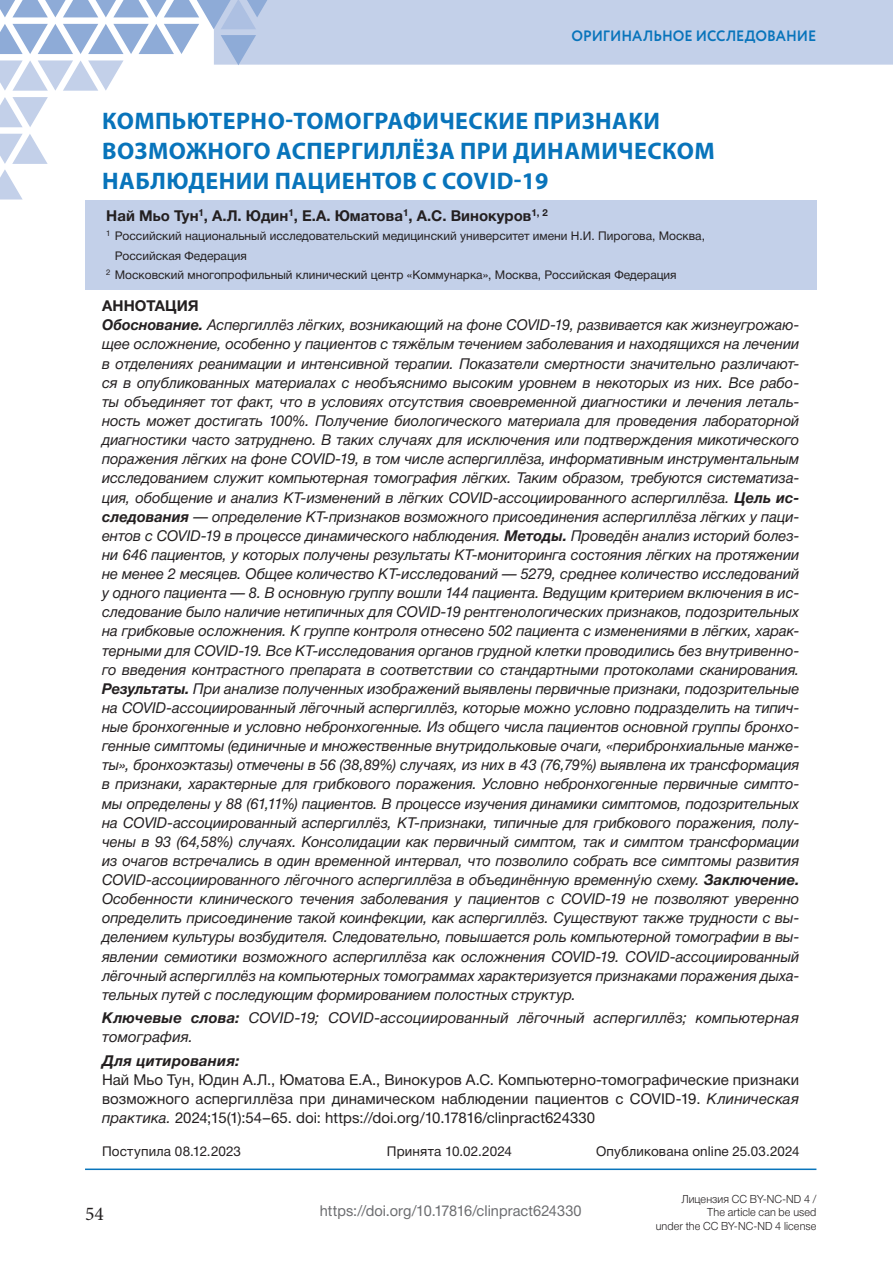
<style>
.page{position:relative;width:893px;height:1263px;background:#fff}
.page>*{position:absolute;margin:0;border:0;box-sizing:border-box;transform-origin:0 0}
.t1{font:700 24px/30px "Myriad Pro";letter-spacing:.02em;color:#0874bb}
.t2{font:19.5px "Minion Pro";color:#231f20}
.t3{font:italic 15px/19.2px "Helvetica Neue Cyr";color:#231f20}
.t4{font:15px/19.2px "Helvetica Neue Cyr";color:#231f20;text-align:justify}
.t5{font:700 15px "Helvetica Neue Cyr";color:#231f20}
.t6{font:15px "Helvetica Neue Cyr";letter-spacing:.005em;color:#6c6d70}
.t7{font:700 15px "Circe";letter-spacing:-.005em;color:#0874bb;scale:.95 1}
.t8{font:italic 700 15px "Helvetica Neue Cyr";letter-spacing:.015em;color:#231f20}
.t9{font:13.5px "Helvetica Neue Cyr";letter-spacing:.01em;color:#231f20}
.t10{font:12px "Helvetica Neue Cyr";color:#231f20}
.t11{font:300 11.25px/13.5px "Helvetica Neue Cyr";letter-spacing:.005em;color:#231f20;text-align:right;scale:.96 1}
.s1{font-weight:700;font-style:normal}
.s2{font-weight:700}
.s3{font-style:italic}
</style>
<div class="page">
<svg style="left:0;top:97px;width:48px;height:30px"></svg>
<svg style="left:0;top:134px;width:48px;height:65px"></svg>
<svg style="left:0;top:0;width:893px;height:91px"></svg>
<div style="left:85px;top:200px;width:731px;height:89px;background:#c3d0e9"></div>
<hr style="left:85px;top:1168px;width:731px;height:2px;background:#0874bb">
<p class="t7" style="left:571px;top:26px;width:259px">ОРИГИНАЛЬНОЕ ИССЛЕДОВАНИЕ</p>
<h1 class="t1" style="left:102px;top:105px;width:614px">КОМПЬЮТЕРНО-ТОМОГРАФИЧЕСКИЕ ПРИЗНАКИ<br>ВОЗМОЖНОГО АСПЕРГИЛЛЁЗА ПРИ ДИНАМИЧЕСКОМ<br>НАБЛЮДЕНИИ ПАЦИЕНТОВ С COVID-19</h1>
<p class="t5" style="left:106px;top:207px;width:443px">Най Мьо Тун<sup>1</sup>, А.Л. Юдин<sup>1</sup>, Е.А. Юматова<sup>1</sup>, А.С. Винокуров<sup>1,</sup> <sup>2</sup></p>
<p class="t10" style="left:106px;top:230px;width:600px"><sup>1</sup> Российский национальный исследовательский медицинский университет имени Н.И. Пирогова, Москва,</p>
<p class="t10" style="left:115px;top:249px;width:134px">Российская Федерация</p>
<p class="t10" style="left:106px;top:269px;width:572px"><sup>2</sup> Московский многопрофильный клинический центр «Коммунарка», Москва, Российская Федерация</p>
<p class="t3" style="left:102px;top:296px;width:699px"><span class="s1">Аннотация<br></span><span class="s2">Обоснование.</span> Аспергиллёз лёгких, возникающий на фоне COVID-19, развивается как жизнеугрожаю&shy;щее осложнение, особенно у пациентов с тяжёлым течением заболевания и находящихся на лечении в отделениях реанимации и интенсивной терапии. Показатели смертности значительно различают&shy;ся в опубликованных материалах с необъяснимо высоким уровнем в некоторых из них. Все рабо&shy;ты объединяет тот факт, что в условиях отсутствия своевременной диагностики и лечения леталь&shy;ность может достигать 100%. Получение биологического материала для проведения лабораторной диагностики часто затруднено. В таких случаях для исключения или подтверждения микотического поражения лёгких на фоне COVID-19, в том числе аспергиллёза, информативным инструментальным исследованием служит компьютерная томография лёгких. Таким образом, требуются систематиза&shy;ция, обобщение и анализ КТ-изменений в лёгких COVID-ассоциированного аспергиллёза. <span class="s2">Цель ис&shy;следования</span> — определение КТ-признаков возможного присоединения аспергиллёза лёгких у паци&shy;ентов с COVID-19 в процессе динамического наблюдения. <span class="s2">Методы.</span> Проведён анализ историй болез&shy;ни 646 пациентов, у которых получены результаты КТ-мониторинга состояния лёгких на протяжении не менее 2 месяцев. Общее количество КТ-исследований — 5279, среднее количество исследований у одного пациента — 8. В основную группу вошли 144 пациента. Ведущим критерием включения в ис&shy;следование было наличие нетипичных для COVID-19 рентгенологических признаков, подозрительных на грибковые осложнения. К группе контроля отнесено 502 пациента с изменениями в лёгких, харак&shy;терными для COVID-19. Все КТ-исследования органов грудной клетки проводились без внутривенно&shy;го введения контрастного препарата в соответствии со стандартными протоколами сканирования.<br><span class="s2">Результаты.</span> При анализе полученных изображений выявлены первичные признаки, подозрительные на COVID-ассоциированный лёгочный аспергиллёз, которые можно условно подразделить на типич&shy;ные бронхогенные и условно небронхогенные. Из общего числа пациентов основной группы бронхо&shy;генные симптомы (единичные и множественные внутридольковые очаги, «перибронхиальные манже&shy;ты», бронхоэктазы) отмечены в 56 (38,89%) случаях, из них в 43 (76,79%) выявлена их трансформация в признаки, характерные для грибкового поражения. Условно небронхогенные первичные симпто&shy;мы определены у 88 (61,11%) пациентов. В процессе изучения динамики симптомов, подозрительных на COVID-ассоциированный аспергиллёз, КТ-признаки, типичные для грибкового поражения, полу&shy;чены в 93 (64,58%) случаях. Консолидации как первичный симптом, так и симптом трансформации из очагов встречались в один временной интервал, что позволило собрать все симптомы развития COVID-ассоциированного лёгочного аспергиллёза в объединённую временную схему. <span class="s2">Заключение.<br></span>Особенности клинического течения заболевания у пациентов с COVID-19 не позволяют уверенно определить присоединение такой коинфекции, как аспергиллёз. Существуют также трудности с вы&shy;делением культуры возбудителя. Следовательно, повышается роль компьютерной томографии в вы&shy;явлении семиотики возможного аспергиллёза как осложнения COVID-19. COVID-ассоциированный лёгочный аспергиллёз на компьютерных томограммах характеризуется признаками поражения дыха&shy;тельных путей с последующим формированием полостных структур.</p>
<p class="t3" style="left:102px;top:1008px;width:699px"><span class="s2">Ключевые слова:</span> COVID-19; COVID-ассоциированный лёгочный аспергиллёз; компьютерная томография.</p>
<p class="t8" style="left:102px;top:1052px;width:139px">Для цитирования:</p>
<p class="t4" style="left:102px;top:1070px;width:699px">Най Мьо Тун, Юдин А.Л., Юматова Е.А., Винокуров А.С. Компьютерно-томографические признаки возможного аспергиллёза при динамическом наблюдении пациентов с COVID-19. <span class="s3">Клиническая практика.</span> 2024;15(1):54–65. doi: https://doi.org/10.17816/clinpract624330</p>
<p class="t9" style="left:102px;top:1144px;width:141px">Поступила 08.12.2023</p>
<p class="t9" style="left:387px;top:1144px;width:126px">Принята 10.02.2024</p>
<p class="t9" style="left:596px;top:1144px;width:205px">Опубликована online 25.03.2024</p>
<h2 class="t2" style="left:85px;top:1200px;width:20px">54</h2>
<p class="t6" style="left:320px;top:1203px;width:263px">https://doi.org/10.17816/clinpract624330</p>
<p class="t11" style="left:656px;top:1192px;width:169px">Лицензия CC BY-NC-ND 4 /<br>The article can be used<br>under the CC BY-NC-ND 4 license</p>
</div>
